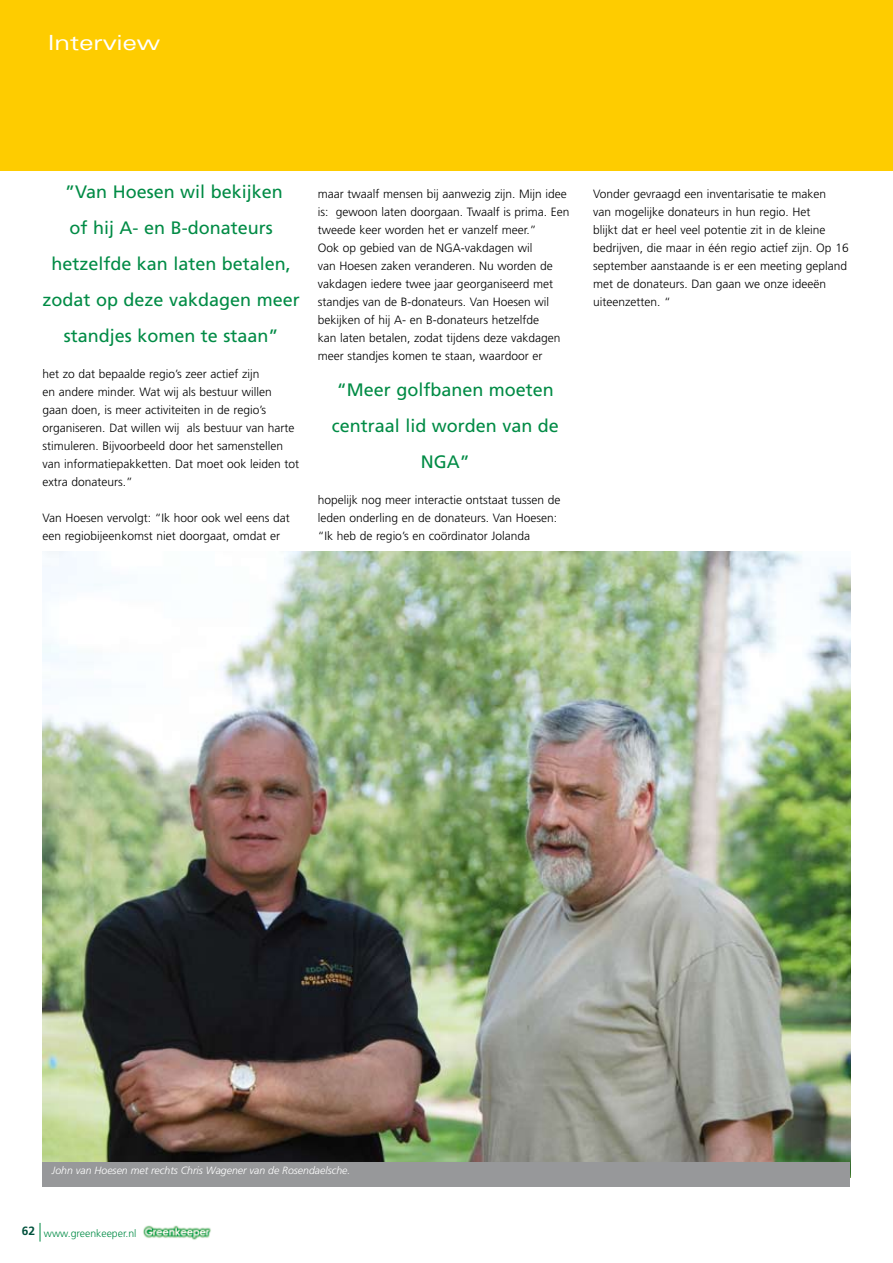
<style>
.page{position:relative;width:893px;height:1263px;background:#fff}
.page>*{position:absolute;margin:0;border:0;box-sizing:border-box;transform-origin:0 0}
.t1{font:expanded 21px "Univers";color:#fff}
.t2{font:18px/36px "Frutiger";color:#008b45;text-align:center}
.t3{font:300 12px/18px "Frutiger";color:#000}
.t4{font:italic 300 10.5px "Frutiger";color:#fff}
.t5{font:300 10.5px "Frutiger";color:#008b45}
.s1{font-weight:700;font-size:12px;color:#00513c}
</style>
<div class="page">
<img style="left:143px;top:1225px;width:68px;height:15px">
<svg style="left:40px;top:1223px;width:1px;height:18px"></svg>
<div style="left:0;top:0;width:893px;height:171px;background:#fecc00"></div>
<img style="left:43px;top:551px;width:807px;height:611px">
<div style="left:43px;top:1162px;width:807px;height:24px;background:#97989a"></div>
<h1 class="t1" style="left:48px;top:30px;width:113px">Interview</h1>
<h2 class="t2" style="left:43px;top:174px;width:259px">”Van Hoesen wil bekijken<br>of hij A- en B-donateurs hetzelfde kan laten betalen, zodat op deze vakdagen meer standjes komen te staan”</h2>
<p class="t3" style="left:43px;top:365px;width:258px">het zo dat bepaalde regio’s zeer actief zijn<br>en andere minder. Wat wij als bestuur willen gaan doen, is meer activiteiten in de regio’s organiseren. Dat willen wij als bestuur van harte stimuleren. Bijvoorbeeld door het samenstellen van informatiepakketten. Dat moet ook leiden tot extra donateurs.”</p>
<p class="t3" style="left:43px;top:509px;width:249px">Van Hoesen vervolgt: “Ik hoor ook wel eens dat een regiobijeenkomst niet doorgaat, omdat er</p>
<p class="t3" style="left:318px;top:185px;width:253px">maar twaalf mensen bij aanwezig zijn. Mijn idee is: gewoon laten doorgaan. Twaalf is prima. Een tweede keer worden het er vanzelf meer.”<br>Ook op gebied van de NGA-vakdagen wil<br>van Hoesen zaken veranderen. Nu worden de vakdagen iedere twee jaar georganiseerd met standjes van de B-donateurs. Van Hoesen wil bekijken of hij A- en B-donateurs hetzelfde<br>kan laten betalen, zodat tijdens deze vakdagen meer standjes komen te staan, waardoor er</p>
<h2 class="t2" style="left:332px;top:372px;width:229px">“Meer golfbanen moeten centraal lid worden van de<br>NGA”</h2>
<p class="t3" style="left:318px;top:491px;width:244px">hopelijk nog meer interactie ontstaat tussen de leden onderling en de donateurs. Van Hoesen: “Ik heb de regio’s en coördinator Jolanda</p>
<p class="t3" style="left:593px;top:185px;width:257px">Vonder gevraagd een inventarisatie te maken<br>van mogelijke donateurs in hun regio. Het<br>blijkt dat er heel veel potentie zit in de kleine bedrijven, die maar in één regio actief zijn. Op 16 september aanstaande is er een meeting gepland met de donateurs. Dan gaan we onze ideeën uiteenzetten. “</p>
<p class="t4" style="left:52px;top:1165px;width:300px">John van Hoesen met rechts Chris Wagener van de Rosendaelsche.</p>
<p class="t5" style="left:22px;top:1227px;width:116px"><span class="s1">62</span> www.greenkeeper.nl</p>
</div>
